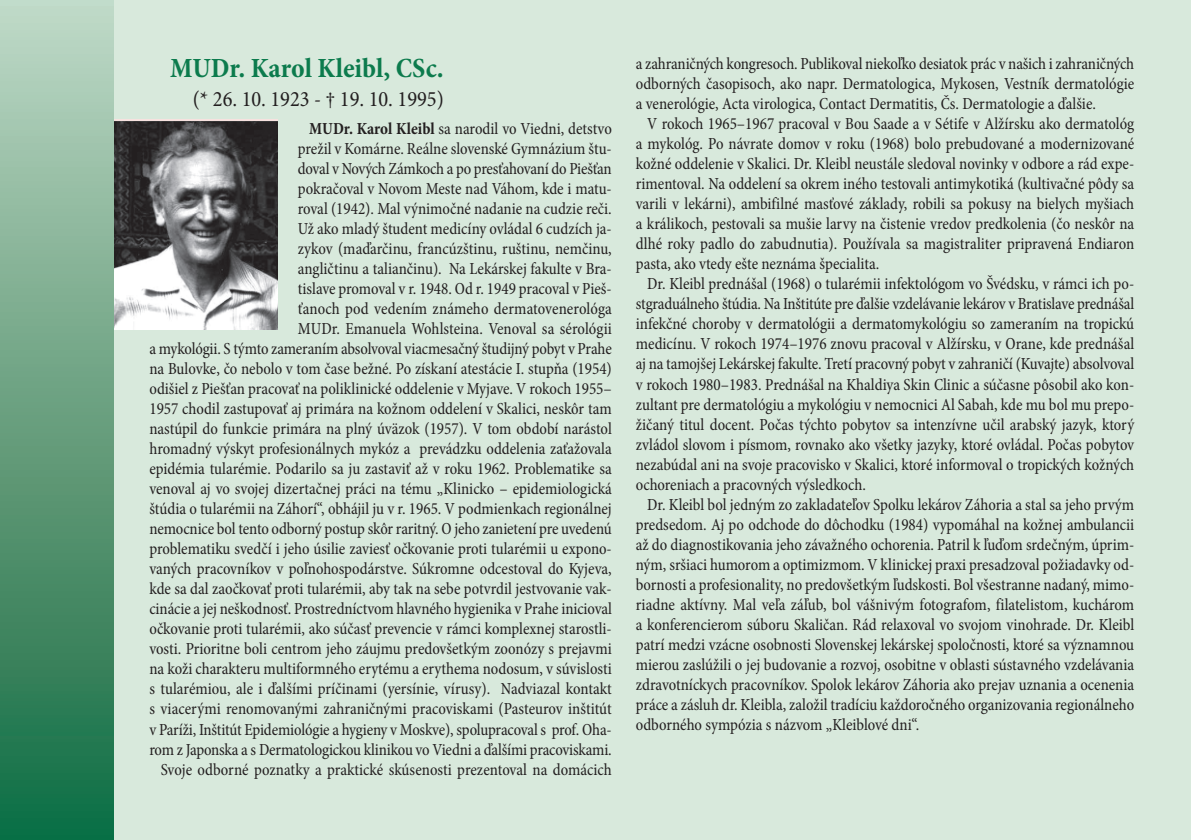
<style>
.page{position:relative;width:1191px;height:840px;background:#fff}
.page>*{position:absolute;margin:0;border:0;box-sizing:border-box;transform-origin:0 0}
.t1{font:700 condensed 28px "Minion Pro";color:#0c7b4d}
.t2{font:condensed 22px "Minion Pro";color:#231f20}
.t3{font:condensed 17px/20px "Minion Pro";letter-spacing:-.005em;color:#231f20;text-align:justify;scale:.96 1}
.s1{font-weight:700}
</style>
<div class="page">
<div style="left:113px;top:0;width:1078px;height:839px;background:#d8e9dc"></div>
<img style="left:113px;top:122px;width:165px;height:207px">
<div style="left:0;top:0;width:113px;height:839px;background:linear-gradient(to bottom,#c0d7c3,#106b3f)"></div>
<h1 class="t1" style="left:170px;top:58px;width:275px">MUDr. Karol Kleibl, CSc.</h1>
<p class="t2" style="left:193px;top:91px;width:252px">(* 26. 10. 1923 - † 19. 10. 1995)</p>
<p class="t3" style="left:149px;top:120px;width:483px;text-align:right"><span class="s1">MUDr. Karol Kleibl</span> sa narodil vo Viedni, detstvo<br>prežil v Komárne. Reálne slovenské Gymnázium štu-<br>doval v Nových Zámkoch a po presťahovaní do Piešťan<br>pokračoval v Novom Meste nad Váhom, kde i matu-<br>roval (1942). Mal výnimočné nadanie na cudzie reči.<br>Už ako mladý študent medicíny ovládal 6 cudzích ja-<br>zykov (maďarčinu, francúzštinu, ruštinu, nemčinu,<br>angličtinu a taliančinu). Na Lekárskej fakulte v Bra-<br>tislave promoval v r. 1948. Od r. 1949 pracoval v Pieš-<br>ťanoch pod vedením známeho dermatovenerológa<br>MUDr. Emanuela Wohlsteina. Venoval sa sérológii<br>a mykológii. S týmto zameraním absolvoval viacmesačný študijný pobyt v Prahe na Bulovke, čo nebolo v tom čase bežné. Po získaní atestácie I. stupňa (1954) odišiel z Piešťan pracovať na poliklinické oddelenie v Myjave. V rokoch 1955– 1957 chodil zastupovať aj primára na kožnom oddelení v Skalici, neskôr tam nastúpil do funkcie primára na plný úväzok (1957). V tom období narástol hromadný výskyt profesionálnych mykóz a prevádzku oddelenia zaťažovala epidémia tularémie. Podarilo sa ju zastaviť až v roku 1962. Problematike sa venoval aj vo svojej dizertačnej práci na tému „Klinicko – epidemiologická štúdia o tularémii na Záhorí“, obhájil ju v r. 1965. V podmienkach regionálnej nemocnice bol tento odborný postup skôr raritný. O jeho zanietení pre uvedenú problematiku svedčí i jeho úsilie zaviesť očkovanie proti tularémii u expono&shy;vaných pracovníkov v poľnohospodárstve. Súkromne odcestoval do Kyjeva, kde sa dal zaočkovať proti tularémii, aby tak na sebe potvrdil jestvovanie vak&shy;cinácie a jej neškodnosť. Prostredníctvom hlavného hygienika v Prahe inicioval očkovanie proti tularémii, ako súčasť prevencie v rámci komplexnej starostli&shy;vosti. Prioritne boli centrom jeho záujmu predovšetkým zoonózy s prejavmi na koži charakteru multiformného erytému a erythema nodosum, v súvislosti s tularémiou, ale i ďalšími príčinami (yersínie, vírusy). Nadviazal kontakt s viacerými renomovanými zahraničnými pracoviskami (Pasteurov inštitút v Paríži, Inštitút Epidemiológie a hygieny v Moskve), spolupracoval s prof. Oha&shy;rom z Japonska a s Dermatologickou klinikou vo Viedni a ďalšími pracoviskami.<br>Svoje odborné poznatky a praktické skúsenosti prezentoval na domácich</p>
<p class="t3" style="left:636px;top:55px;width:520px">a zahraničných kongresoch. Publikoval niekoľko desiatok prác v našich i zahraničných odborných časopisoch, ako napr. Dermatologica, Mykosen, Vestník dermatológie a venerológie, Acta virologica, Contact Dermatitis, Čs. Dermatologie a ďalšie.</p>
<p class="t3" style="left:636px;top:115px;width:520px;text-indent:11px">V rokoch 1965–1967 pracoval v Bou Saade a v Sétife v Alžírsku ako dermatológ a mykológ. Po návrate domov v roku (1968) bolo prebudované a modernizované kožné oddelenie v Skalici. Dr. Kleibl neustále sledoval novinky v odbore a rád expe&shy;rimentoval. Na oddelení sa okrem iného testovali antimykotiká (kultivačné pôdy sa varili v lekárni), ambifilné masťové základy, robili sa pokusy na bielych myšiach a králikoch, pestovali sa mušie larvy na čistenie vredov predkolenia (čo neskôr na dlhé roky padlo do zabudnutia). Používala sa magistraliter pripravená Endiaron pasta, ako vtedy ešte neznáma špecialita.</p>
<p class="t3" style="left:636px;top:275px;width:520px;text-indent:11px">Dr. Kleibl prednášal (1968) o tularémii infektológom vo Švédsku, v rámci ich po&shy;stgraduálneho štúdia. Na Inštitúte pre ďalšie vzdelávanie lekárov v Bratislave prednášal infekčné choroby v dermatológii a dermatomykológiu so zameraním na tropickú medicínu. V rokoch 1974–1976 znovu pracoval v Alžírsku, v Orane, kde prednášal aj na tamojšej Lekárskej fakulte. Tretí pracovný pobyt v zahraničí (Kuvajte) absolvoval v rokoch 1980–1983. Prednášal na Khaldiya Skin Clinic a súčasne pôsobil ako kon&shy;zultant pre dermatológiu a mykológiu v nemocnici Al Sabah, kde mu bol mu prepo&shy;žičaný titul docent. Počas týchto pobytov sa intenzívne učil arabský jazyk, ktorý zvládol slovom i písmom, rovnako ako všetky jazyky, ktoré ovládal. Počas pobytov nezabúdal ani na svoje pracovisko v Skalici, ktoré informoval o tropických kožných ochoreniach a pracovných výsledkoch.</p>
<p class="t3" style="left:636px;top:495px;width:520px;text-indent:11px">Dr. Kleibl bol jedným zo zakladateľov Spolku lekárov Záhoria a stal sa jeho prvým predsedom. Aj po odchode do dôchodku (1984) vypomáhal na kožnej ambulancii až do diagnostikovania jeho závažného ochorenia. Patril k ľuďom srdečným, úprim&shy;ným, sršiaci humorom a optimizmom. V klinickej praxi presadzoval požiadavky od&shy;bornosti a profesionality, no predovšetkým ľudskosti. Bol všestranne nadaný, mimo&shy;riadne aktívny. Mal veľa záľub, bol vášnivým fotografom, filatelistom, kuchárom a konferencierom súboru Skaličan. Rád relaxoval vo svojom vinohrade. Dr. Kleibl patrí medzi vzácne osobnosti Slovenskej lekárskej spoločnosti, ktoré sa významnou mierou zaslúžili o jej budovanie a rozvoj, osobitne v oblasti sústavného vzdelávania zdravotníckych pracovníkov. Spolok lekárov Záhoria ako prejav uznania a ocenenia práce a zásluh dr. Kleibla, založil tradíciu každoročného organizovania regionálneho odborného sympózia s názvom „Kleiblové dni“.</p>
</div>
